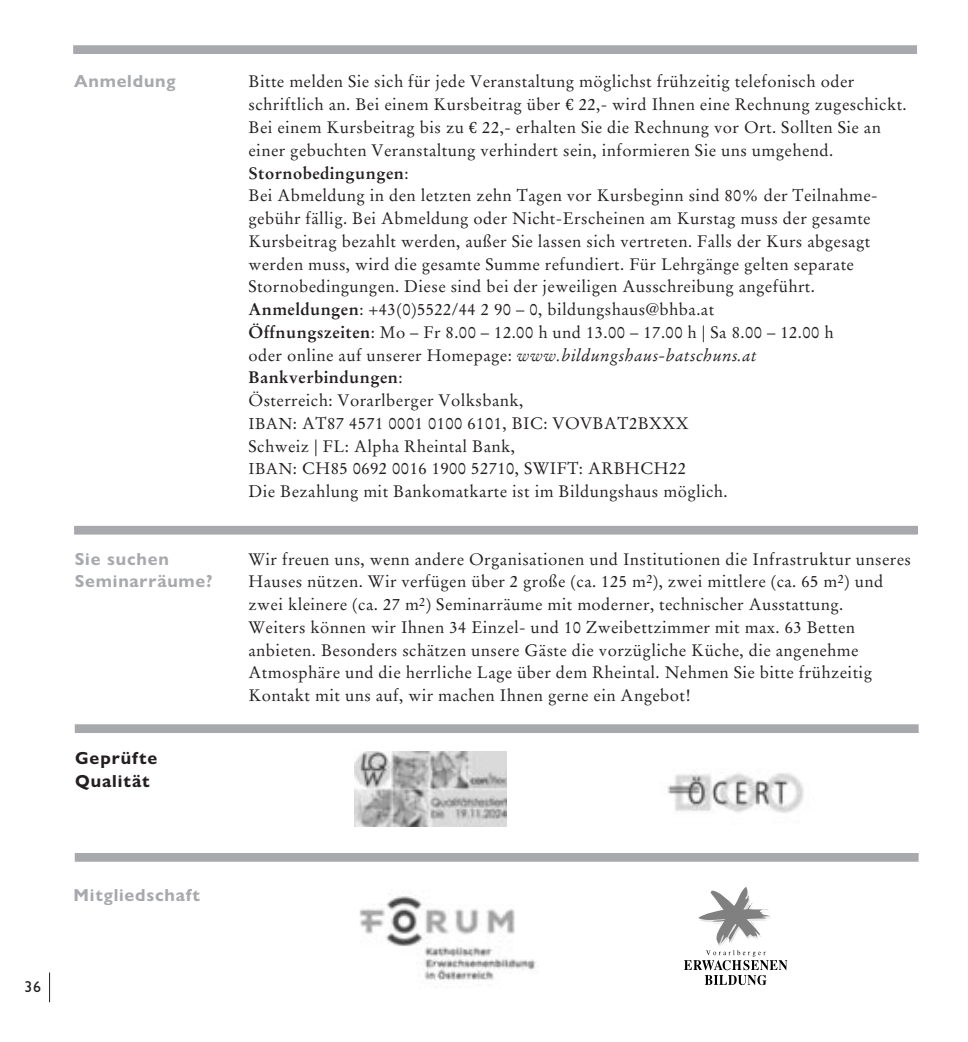
<style>
.page{position:relative;width:968px;height:1042px;background:#fff}
.page>*{position:absolute;margin:0;border:0;box-sizing:border-box;transform-origin:0 0}
.t1{font:700 17.5px/22.8px "Gill Sans Nova";letter-spacing:.045em;color:#a8a9ad}
.t2{font:700 17.5px/22.8px "Gill Sans Nova";letter-spacing:.055em;color:#231f20}
.t3{font:16.62px/22.8px "Stempel Garamond LT Std";letter-spacing:.025em;color:#231f20}
.t4{font:15.75px "Gill Sans";color:#231f20}
.s1{font-weight:700}
.s2{font-style:italic}
.s3{font-size:15.75px}
</style>
<div class="page">
<hr style="left:49px;top:972px;width:1px;height:30px;background:#231f20">
<div style="left:73px;top:45px;width:843px;height:9px;background:#a8a9ad"></div>
<div style="left:74px;top:526px;width:843px;height:8px;background:#a8a9ad"></div>
<div style="left:75px;top:724px;width:843px;height:9px;background:#a8a9ad"></div>
<div style="left:75px;top:853px;width:843px;height:9px;background:#a8a9ad"></div>
<img style="left:355px;top:752px;width:151px;height:74px">
<img style="left:359px;top:896px;width:177px;height:85px">
<svg style="left:684px;top:887px;width:103px;height:98px"></svg>
<img style="left:667px;top:773px;width:137px;height:40px">
<p class="t1" style="left:74px;top:72px;width:103px">Anmeldung</p>
<p class="t1" style="left:75px;top:549px;width:139px">Sie suchen<br>Seminarräume?</p>
<p class="t2" style="left:75px;top:749px;width:84px">Geprüfte<br>Qualität</p>
<p class="t3" style="left:248px;top:72px;width:659px">Bitte melden Sie sich für jede Veranstaltung möglichst frühzeitig telefonisch oder schriftlich an. Bei einem Kursbeitrag über € 22,- wird Ihnen eine Rechnung zugeschickt.<br>Bei einem Kursbeitrag bis zu € 22,- erhalten Sie die Rechnung vor Ort. Sollten Sie an einer gebuchten Veranstaltung verhindert sein, informieren Sie uns umgehend.<br><span class="s1">Stornobedingungen</span>:<br>Bei Abmeldung in den letzten zehn Tagen vor Kursbeginn sind 80% der Teilnahme&shy;gebühr fällig. Bei Abmeldung oder Nicht-Erscheinen am Kurstag muss der gesamte Kursbeitrag bezahlt werden, außer Sie lassen sich vertreten. Falls der Kurs abgesagt werden muss, wird die gesamte Summe refundiert. Für Lehrgänge gelten separate Stornobedingungen. Diese sind bei der jeweiligen Ausschreibung angeführt.<br><span class="s1">Anmeldungen</span>: +43(0)5522/44 2 90 – 0, bildungshaus@bhba.at<br><span class="s1">Öffnungszeiten</span>: Mo – Fr 8.00 – 12.00 h und 13.00 – 17.00 h | Sa 8.00 – 12.00 h<br>oder online auf unserer Homepage: <span class="s2">www.bildungshaus-batschuns.at </span><span class="s1">Bankverbindungen</span>:<br>Österreich: Vorarlberger Volksbank,<br><span class="s3">IBAN</span>: AT87 4571 0001 0100 6101, BIC: VOVBAT2BXXX<br>Schweiz | FL: Alpha Rheintal Bank,<br><span class="s3">IBAN</span>: CH85 0692 0016 1900 52710, SWIFT: ARBHCH22<br>Die Bezahlung mit Bankomatkarte ist im Bildungshaus möglich.</p>
<p class="t3" style="left:248px;top:549px;width:664px">Wir freuen uns, wenn andere Organisationen und Institutionen die Infrastruktur unseres Hauses nützen. Wir verfügen über 2 große (ca. 125 m<sup>2</sup>), zwei mittlere (ca. 65 m<sup>2</sup>) und zwei kleinere (ca. 27 m<sup>2</sup>) Seminarräume mit moderner, technischer Ausstattung.<br>Weiters können wir Ihnen 34 Einzel- und 10 Zweibettzimmer mit max. 63 Betten anbieten. Besonders schätzen unsere Gäste die vorzügliche Küche, die angenehme Atmosphäre und die herrliche Lage über dem Rheintal. Nehmen Sie bitte frühzeitig Kontakt mit uns auf, wir machen Ihnen gerne ein Angebot!</p>
<p class="t4" style="left:24px;top:977px;width:18px">36</p>
<p class="t1" style="left:74px;top:885px;width:128px">Mitgliedschaft</p>
</div>
